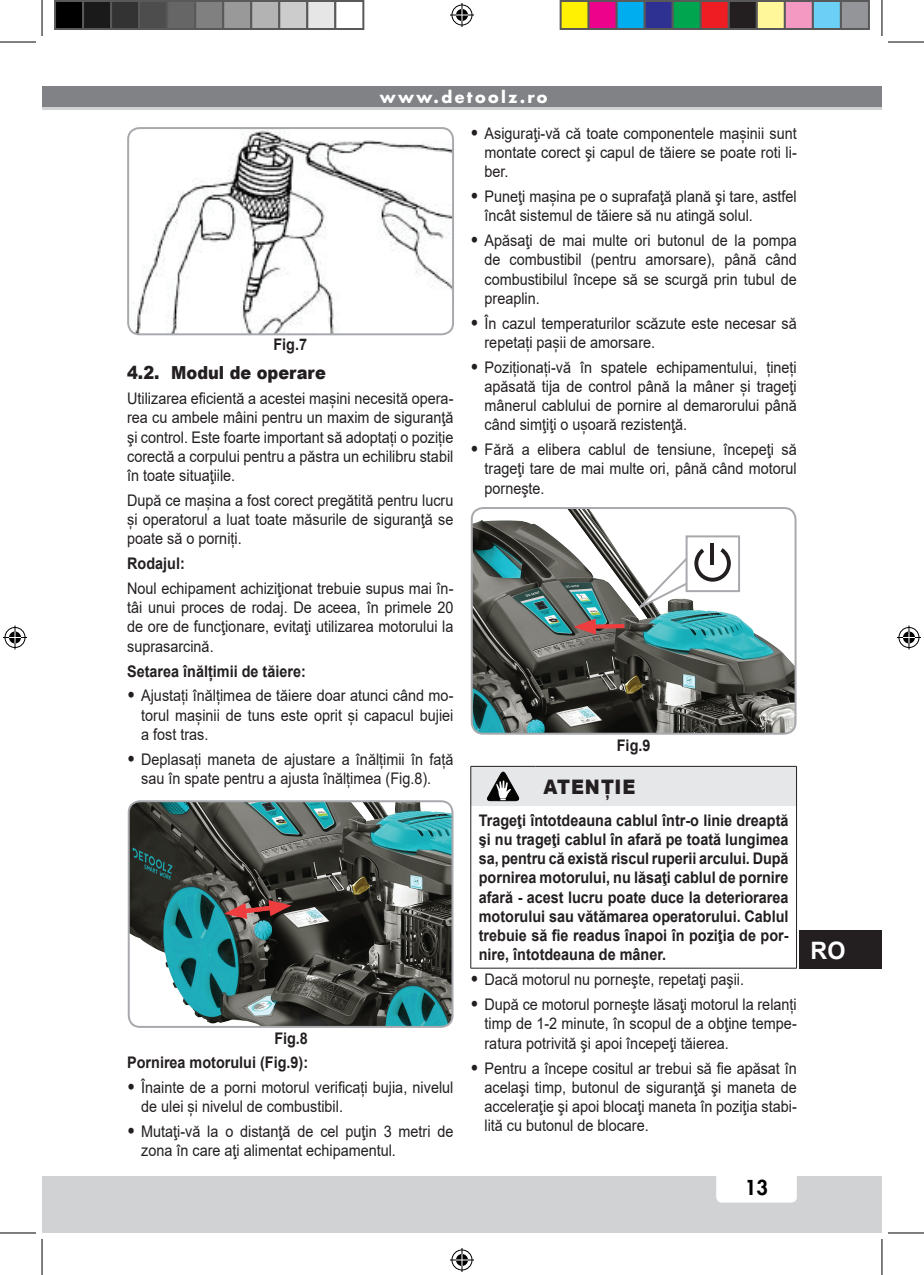
<style>
.page{position:relative;width:924px;height:1275px;background:#fff}
.page>*{position:absolute;margin:0;border:0;box-sizing:border-box;transform-origin:0 0}
.t1{font:700 24px "Arial";color:#fff}
.Attenzione_titolo{font:900 20px "Arial";letter-spacing:.05em;color:#231f20;scale:.9 1}
.t2{font:800 20px "Futura";color:#000}
.t3{font:900 18px "Arial";color:#231f20;scale:.9 1}
.Testo_normale{font:16px/19.2px "Arial";color:#231f20;text-align:justify;scale:.9 1}
.Avvertimento{font:700 16px/19.2px "Arial";color:#231f20;text-align:justify;scale:.9 1}
.Testo_normale-2{font:700 16px "Arial";color:#231f20;scale:.9 1}
.t4{font:700 16px "Futura";letter-spacing:.15em;color:#fff}
.s1{font-weight:900;font-size:18px}
</style>
<div class="page">
<div style="left:42px;top:1176px;width:839px;height:57px;background:#d1d2d4"></div>
<div style="left:716px;top:1162px;width:80px;height:40px;background:#fff;border-radius:6px"></div>
<div style="left:42px;top:86px;width:839px;height:24px;background:#808285"></div>
<hr style="left:42px;top:107px;width:839px;height:3px;background:#d1d2d4">
<div style="left:799px;top:930px;width:82px;height:39px;background:#231f20"></div>
<img style="left:130px;top:128px;width:323px;height:206px">
<div style="left:127px;top:127px;width:327px;height:208px;border:2px solid #a8a9ad;border-radius:11px"></div>
<img style="left:129px;top:801px;width:323px;height:226px">
<div style="left:128px;top:800px;width:325px;height:228px;border:2px solid #a8a9ad;border-radius:11px"></div>
<svg style="left:224px;top:900px;width:67px;height:19px"></svg>
<img style="left:473px;top:508px;width:322px;height:225px">
<div style="left:470px;top:507px;width:326px;height:227px;border:2px solid #a8a9ad;border-radius:11px"></div>
<div style="left:685px;top:535px;width:54px;height:57px;background:#fff;border:2px solid #a8a9ad"></div>
<svg style="left:573px;top:548px;width:157px;height:86px"></svg>
<svg style="left:709px;top:543px;width:4px;height:22px"></svg>
<hr style="left:795px;top:806px;width:1px;height:162px;background:#231f20">
<hr style="left:470px;top:806px;width:1px;height:162px;background:#231f20">
<hr style="left:470px;top:967px;width:65px;height:1px;background:#231f20">
<hr style="left:535px;top:967px;width:261px;height:1px;background:#231f20">
<svg style="left:470px;top:766px;width:326px;height:40px;background:#dadadc"></svg>
<hr style="left:0;top:42px;width:36px;height:1px;background:#000">
<hr style="left:887px;top:42px;width:36px;height:1px;background:#000">
<hr style="left:0;top:1232px;width:36px;height:1px;background:#000">
<hr style="left:887px;top:1232px;width:36px;height:1px;background:#000">
<hr style="left:42px;top:0;width:1px;height:36px;background:#000">
<hr style="left:42px;top:1239px;width:1px;height:36px;background:#000">
<hr style="left:881px;top:0;width:1px;height:36px;background:#000">
<hr style="left:881px;top:1239px;width:1px;height:36px;background:#000">
<svg style="left:450px;top:3px;width:24px;height:24px"></svg>
<svg style="left:450px;top:1248px;width:24px;height:24px"></svg>
<svg style="left:3px;top:625px;width:24px;height:24px"></svg>
<svg style="left:897px;top:625px;width:23px;height:24px"></svg>
<div style="left:55px;top:1px;width:28px;height:28px;background:#000"></div>
<div style="left:54px;top:0;width:30px;height:30px;border:2px solid #595959"></div>
<div style="left:83px;top:1px;width:28px;height:28px;background:#1a1a1a"></div>
<div style="left:82px;top:0;width:30px;height:30px;border:2px solid #595959"></div>
<div style="left:111px;top:1px;width:28px;height:28px;background:#333"></div>
<div style="left:110px;top:0;width:30px;height:30px;border:2px solid #595959"></div>
<div style="left:139px;top:1px;width:28px;height:28px;background:#4d4d4d"></div>
<div style="left:138px;top:0;width:30px;height:30px;border:2px solid #595959"></div>
<div style="left:167px;top:1px;width:28px;height:28px;background:#666"></div>
<div style="left:166px;top:0;width:30px;height:30px;border:2px solid #595959"></div>
<div style="left:195px;top:1px;width:28px;height:28px;background:#808080"></div>
<div style="left:194px;top:0;width:30px;height:30px;border:2px solid #595959"></div>
<div style="left:223px;top:1px;width:28px;height:28px;background:#999"></div>
<div style="left:222px;top:0;width:30px;height:30px;border:2px solid #595959"></div>
<div style="left:251px;top:1px;width:28px;height:28px;background:#b3b3b3"></div>
<div style="left:250px;top:0;width:30px;height:30px;border:2px solid #595959"></div>
<div style="left:279px;top:1px;width:28px;height:28px;background:#ccc"></div>
<div style="left:278px;top:0;width:30px;height:30px;border:2px solid #595959"></div>
<div style="left:307px;top:1px;width:28px;height:28px;background:#e6e6e6"></div>
<div style="left:306px;top:0;width:30px;height:30px;border:2px solid #595959"></div>
<div style="left:334px;top:0;width:30px;height:30px;border:2px solid #595959"></div>
<div style="left:560px;top:1px;width:28px;height:28px;background:#fff101"></div>
<div style="left:559px;top:0;width:30px;height:30px;border:2px solid #595959"></div>
<div style="left:588px;top:1px;width:28px;height:28px;background:#ed028c"></div>
<div style="left:587px;top:0;width:30px;height:30px;border:2px solid #595959"></div>
<div style="left:616px;top:1px;width:28px;height:28px;background:#00aeef"></div>
<div style="left:615px;top:0;width:30px;height:30px;border:2px solid #595959"></div>
<div style="left:644px;top:1px;width:28px;height:28px;background:#2e3092"></div>
<div style="left:643px;top:0;width:30px;height:30px;border:2px solid #595959"></div>
<div style="left:672px;top:1px;width:28px;height:28px;background:#00a54f"></div>
<div style="left:671px;top:0;width:30px;height:30px;border:2px solid #595959"></div>
<div style="left:700px;top:1px;width:28px;height:28px;background:#ee1d23"></div>
<div style="left:699px;top:0;width:30px;height:30px;border:2px solid #595959"></div>
<div style="left:728px;top:1px;width:28px;height:28px;background:#231f20"></div>
<div style="left:727px;top:0;width:30px;height:30px;border:2px solid #595959"></div>
<div style="left:756px;top:1px;width:28px;height:28px;background:#fff79a"></div>
<div style="left:755px;top:0;width:30px;height:30px;border:2px solid #595959"></div>
<div style="left:784px;top:1px;width:28px;height:28px;background:#f499c2"></div>
<div style="left:783px;top:0;width:30px;height:30px;border:2px solid #595959"></div>
<div style="left:812px;top:1px;width:28px;height:28px;background:#6bcff6"></div>
<div style="left:811px;top:0;width:30px;height:30px;border:2px solid #595959"></div>
<div style="left:840px;top:1px;width:28px;height:28px;background:#939598"></div>
<div style="left:839px;top:0;width:30px;height:30px;border:2px solid #595959"></div>
<p class="t4" style="left:380px;top:86px;width:169px">www.detoolz.ro</p>
<p class="Testo_normale-2" style="left:273px;top:333px;width:39px">Fig.7</p>
<p class="t3" style="left:127px;top:360px;width:222px">4.2. Modul de operare</p>
<p class="Testo_normale" style="left:127px;top:389px;width:364px">Utilizarea eficientă a acestei mașini necesită opera&shy;rea cu ambele mâini pentru un maxim de siguranţă şi control. Este foarte important să adoptați o poziție corectă a corpului pentru a păstra un echilibru stabil în toate situaţiile.</p>
<p class="Testo_normale" style="left:127px;top:490px;width:364px">După ce mașina a fost corect pregătită pentru lucru și operatorul a luat toate măsurile de siguranţă se poate să o porniți.</p>
<p class="Testo_normale-2" style="left:127px;top:552px;width:65px">Rodajul:</p>
<p class="Testo_normale" style="left:127px;top:579px;width:364px">Noul echipament achiziţionat trebuie supus mai în&shy;tâi unui proces de rodaj. De aceea, în primele 20 de ore de funcţionare, evitaţi utilizarea motorului la suprasarcină.</p>
<p class="Testo_normale-2" style="left:127px;top:659px;width:200px">Setarea înălțimii de tăiere:</p>
<p class="Testo_normale" style="left:141px;top:686px;width:348px;text-indent:-14px"><span class="s1">•</span> Ajustați înălțimea de tăiere doar atunci când mo&shy;torul mașinii de tuns este oprit și capacul bujiei a fost tras.</p>
<p class="Testo_normale" style="left:127px;top:749px;width:364px;text-align:center"><span class="s1">•</span> Deplasați maneta de ajustare a înălțimii în față sau în spate pentru a ajusta înălțimea (Fig.8).</p>
<p class="Testo_normale-2" style="left:274px;top:1027px;width:39px">Fig.8</p>
<p class="Testo_normale-2" style="left:127px;top:1050px;width:202px">Pornirea motorului (Fig.9):</p>
<p class="Testo_normale" style="left:141px;top:1077px;width:348px;text-indent:-14px"><span class="s1">•</span> Înainte de a porni motorul verificați bujia, nivelul de ulei și nivelul de combustibil.</p>
<p class="Testo_normale" style="left:141px;top:1121px;width:348px;text-indent:-14px"><span class="s1">•</span> Mutaţi-vă la o distanţă de cel puţin 3 metri de zona în care aţi alimentat echipamentul.</p>
<p class="Testo_normale" style="left:484px;top:123px;width:348px;text-indent:-14px"><span class="s1">•</span> Asiguraţi-vă că toate componentele mașinii sunt montate corect şi capul de tăiere se poate roti li&shy;ber.</p>
<p class="Testo_normale" style="left:484px;top:187px;width:348px;text-indent:-14px"><span class="s1">•</span> Puneţi mașina pe o suprafaţă plană şi tare, astfel încât sistemul de tăiere să nu atingă solul.</p>
<p class="Testo_normale" style="left:484px;top:231px;width:348px;text-indent:-14px"><span class="s1">•</span> Apăsaţi de mai multe ori butonul de la pompa de combustibil (pentru amorsare), până când combustibilul începe să se scurgă prin tubul de preaplin.</p>
<p class="Testo_normale" style="left:484px;top:313px;width:348px;text-indent:-14px"><span class="s1">•</span> În cazul temperaturilor scăzute este necesar să repetați pașii de amorsare.</p>
<p class="Testo_normale" style="left:484px;top:357px;width:348px;text-indent:-14px"><span class="s1">•</span> Poziționați-vă în spatele echipamentului, țineți apăsată tija de control până la mâner și trageţi mânerul cablului de pornire al demarorului până când simţiţi o ușoară rezistenţă.</p>
<p class="Testo_normale" style="left:484px;top:440px;width:348px;text-indent:-14px"><span class="s1">•</span> Fără a elibera cablul de tensiune, începeţi să trageţi tare de mai multe ori, până când motorul porneşte.</p>
<p class="Testo_normale-2" style="left:616px;top:734px;width:39px">Fig.9</p>
<p class="Attenzione_titolo" style="left:543px;top:772px;width:104px">ATENȚIE</p>
<p class="Avvertimento" style="left:478px;top:810px;width:345px">Trageţi întotdeauna cablul într-o linie dreaptă şi nu trageţi cablul în afară pe toată lungimea sa, pentru că există riscul ruperii arcului. După pornirea motorului, nu lăsaţi cablul de pornire afară - acest lucru poate duce la deteriorarea motorului sau vătămarea operatorului. Cablul trebuie să fie readus înapoi în poziţia de por&shy;nire, întotdeauna de mâner.</p>
<p class="Testo_normale" style="left:470px;top:970px;width:305px"><span class="s1">•</span> Dacă motorul nu porneşte, repetaţi paşii.</p>
<p class="Testo_normale" style="left:484px;top:995px;width:348px;text-indent:-14px"><span class="s1">•</span> După ce motorul porneşte lăsaţi motorul la relanți timp de 1-2 minute, în scopul de a obţine tempe&shy;ratura potrivită şi apoi începeţi tăierea.</p>
<p class="Testo_normale" style="left:484px;top:1058px;width:348px;text-indent:-14px"><span class="s1">•</span> Pentru a începe cositul ar trebui să fie apăsat în acelaşi timp, butonul de siguranţă şi maneta de acceleraţie şi apoi blocaţi maneta în poziţia stabi&shy;lită cu butonul de blocare.</p>
<p class="t2" style="left:744px;top:1174px;width:25px">13</p>
<h1 class="t1" style="left:810px;top:933px;width:36px">RO</h1>
</div>
